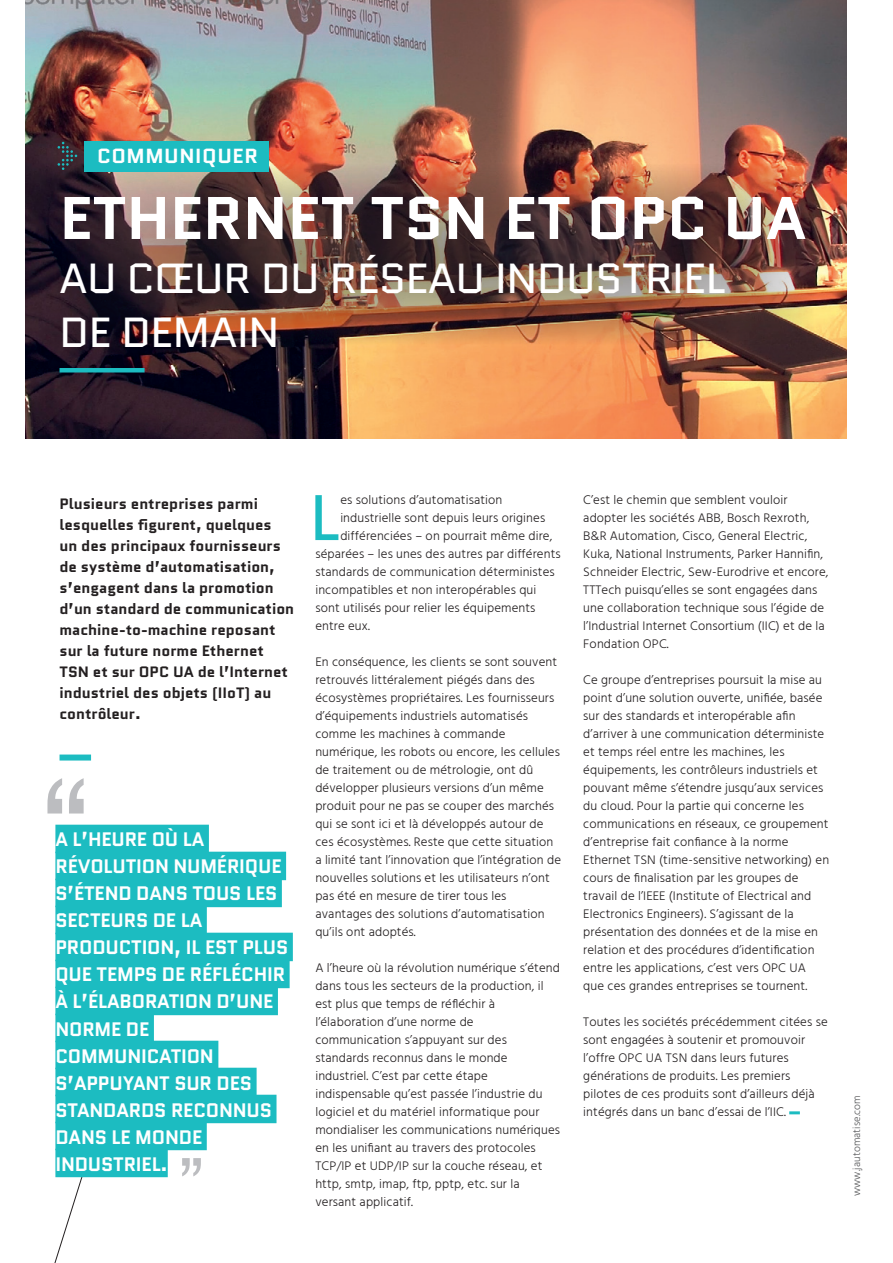
<style>
.page{position:relative;width:893px;height:1263px;background:#fff}
.page>*{position:absolute;margin:0;border:0;box-sizing:border-box;transform-origin:0 0}
.t1{font:64.2px "Quantico";color:#1cbcc1}
.t2{font:700 60px "Quantico";color:#fff}
.t3{font:42px/54px "Quantico";letter-spacing:-.01em;color:#fff}
.t4{font:700 20.4px "Quantico";letter-spacing:.03em;color:#fff}
.t5{font:700 19.5px/27px "Quantico";letter-spacing:-.01em;color:#fff;scale:.96 1}
.t6{font:700 15px/21px "Quantico";color:#231f20}
.t7{font:300 12.75px/18px "Hind Guntur";letter-spacing:.01em;color:#231f20}
.t8{font:300 10.5px "Hind Guntur";letter-spacing:.01em;color:#57585a}
</style>
<div class="page">
<img style="left:26px;top:0;width:820px;height:438px">
<img style="left:58px;top:164px;width:756px;height:180px">
<div style="left:60px;top:754px;width:31px;height:6px;background:#1cbcc1"></div>
<div style="left:84px;top:142px;width:185px;height:30px;background:#1cbcc1"></div>
<svg style="left:58px;top:142px;width:19px;height:28px"></svg>
<svg style="left:47px;top:778px;width:37px;height:35px"></svg>
<svg style="left:54px;top:1177px;width:79px;height:86px"></svg>
<div style="left:55px;top:825px;width:154px;height:28px;background:#1cbcc1"></div>
<div style="left:55px;top:852px;width:231px;height:28px;background:#1cbcc1"></div>
<div style="left:55px;top:879px;width:227px;height:28px;background:#1cbcc1"></div>
<div style="left:55px;top:906px;width:152px;height:28px;background:#1cbcc1"></div>
<div style="left:55px;top:933px;width:238px;height:28px;background:#1cbcc1"></div>
<div style="left:55px;top:960px;width:235px;height:28px;background:#1cbcc1"></div>
<div style="left:55px;top:987px;width:223px;height:28px;background:#1cbcc1"></div>
<div style="left:55px;top:1014px;width:99px;height:28px;background:#1cbcc1"></div>
<div style="left:55px;top:1041px;width:163px;height:28px;background:#1cbcc1"></div>
<div style="left:55px;top:1068px;width:202px;height:28px;background:#1cbcc1"></div>
<div style="left:55px;top:1095px;width:221px;height:28px;background:#1cbcc1"></div>
<div style="left:55px;top:1122px;width:152px;height:28px;background:#1cbcc1"></div>
<div style="left:55px;top:1149px;width:113px;height:28px;background:#1cbcc1"></div>
<svg style="left:182px;top:1158px;width:19px;height:18px"></svg>
<svg style="left:789px;top:1111px;width:11px;height:3px"></svg>
<hr style="left:60px;top:368px;width:85px;height:4px;background:#1cbcc1">
<h3 class="t4" style="left:97px;top:142px;width:32px">COMMU</h3>
<h3 class="t4" style="left:179px;top:142px;width:80px">NIQUer</h3>
<h2 class="t2" style="left:60px;top:175px;width:704px">Ethern et TS N et O PC UA</h2>
<h3 class="t3" style="left:60px;top:251px;width:663px">AU CŒUR DU RÉSEAU IN DUSTRIEL<br>DE DEMAIN</h3>
<p class="t6" style="left:60px;top:493px;width:236px">Plusieurs entreprises parmi lesquelles figurent, quelques<br>un des principaux fournisseurs de système d’automatisation, s’engagent dans la promotion d’un standard de communication machine-to-machine reposant sur la future norme Ethernet<br>TSN et sur OPC UA de l’Internet industriel des objets (IIoT) au contrôleur.</p>
<h1 class="t1" style="left:310px;top:474px;width:32px">L</h1>
<p class="t7" style="left:340px;top:491px;width:164px">es solutions d’automatisation</p>
<p class="t7" style="left:340px;top:509px;width:206px">industrielle sont depuis leurs origines</p>
<p class="t7" style="left:340px;top:527px;width:213px">différenciées – on pourrait même dire,</p>
<p class="t7" style="left:315px;top:545px;width:247px">séparées – les unes des autres par différents</p>
<p class="t7" style="left:315px;top:563px;width:241px">standards de communication déterministes</p>
<p class="t7" style="left:315px;top:581px;width:223px">incompatibles et non interopérables qui</p>
<p class="t7" style="left:315px;top:599px;width:222px">sont utilisés pour relier les équipements</p>
<p class="t7" style="left:315px;top:617px;width:56px">entre eux.</p>
<p class="t7" style="left:315px;top:653px;width:247px">En conséquence, les clients se sont souvent retrouvés littéralement piégés dans des écosystèmes propriétaires. Les fournisseurs d’équipements industriels automatisés comme les machines à commande numérique, les robots ou encore, les cellules de traitement ou de métrologie, ont dû développer plusieurs versions d’un même produit pour ne pas se couper des marchés qui se sont ici et là développés autour de ces écosystèmes. Reste que cette situation a limité tant l’innovation que l’intégration de nouvelles solutions et les utilisateurs n’ont pas été en mesure de tirer tous les avantages des solutions d’automatisation qu’ils ont adoptés.</p>
<p class="t7" style="left:315px;top:959px;width:246px">A l’heure où la révolution numérique s’étend dans tous les secteurs de la production, il est plus que temps de réfléchir à l’élaboration d’une norme de communication s’appuyant sur des standards reconnus dans le monde industriel. C’est par cette étape indispensable qu’est passée l’industrie du logiciel et du matériel informatique pour mondialiser les communications numériques en les unifiant au travers des protocoles TCP/IP et UDP/IP sur la couche réseau, et http, smtp, imap, ftp, pptp, etc. sur la versant applicatif.</p>
<h3 class="t5" style="left:55px;top:826px;width:244px">A l’heure où la révolution numérique s’éten d dan s tous les secteurs de la production, il est plus q ue temps de réfléchir à l’élaboration d’une norme de communication s’appuyant sur des stan dards reconn us dans le monde industriel.</h3>
<p class="t7" style="left:583px;top:491px;width:247px">C’est le chemin que semblent vouloir adopter les sociétés ABB, Bosch Rexroth, B&amp;R Automation, Cisco, General Electric, Kuka, National Instruments, Parker Hannifin, Schneider Electric, Sew-Eurodrive et encore, TTTech puisqu’elles se sont engagées dans une collaboration technique sous l’égide de l’Industrial Internet Consortium (IIC) et de la Fondation OPC.</p>
<p class="t7" style="left:583px;top:671px;width:247px">Ce groupe d’entreprises poursuit la mise au point d’une solution ouverte, unifiée, basée sur des standards et interopérable afin d’arriver à une communication déterministe et temps réel entre les machines, les équipements, les contrôleurs industriels et pouvant même s’étendre jusqu’aux services du cloud. Pour la partie qui concerne les communications en réseaux, ce groupement d’entreprise fait confiance à la norme Ethernet TSN (time-sensitive networking) en cours de finalisation par les groupes de travail de l’IEEE (Institute of Electrical and Electronics Engineers). S’agissant de la présentation des données et de la mise en relation et des procédures d’identification entre les applications, c’est vers OPC UA que ces grandes entreprises se tournent.</p>
<p class="t7" style="left:583px;top:1013px;width:246px">Toutes les sociétés précédemment citées se sont engagées à soutenir et promouvoir l’offre OPC UA TSN dans leurs futures générations de produits. Les premiers pilotes de ces produits sont d’ailleurs déjà intégrés dans un banc d’essai de l’IIC.</p>
<p class="t8" style="left:850px;top:1196px;width:103px;rotate:-90deg">www.jautomatise.com</p>
</div>
